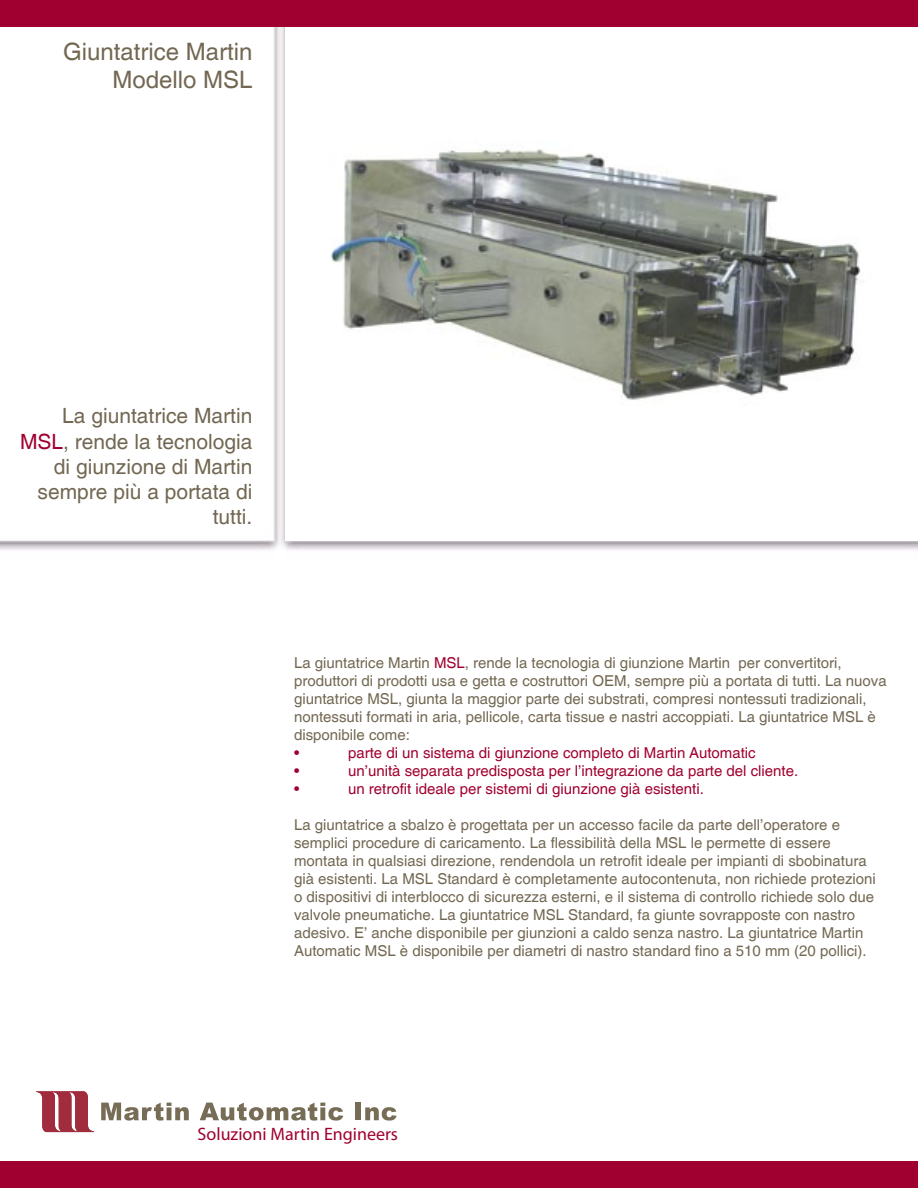
<style>
.page{position:relative;width:918px;height:1188px;background:#fff}
.page>*{position:absolute;margin:0;border:0;box-sizing:border-box;transform-origin:0 0}
.t1{font:24px/28.8px "Helvetica";color:#726752;text-align:right}
.Paragraph_Style_2{font:21px/25.2px "Helvetica";color:#726752;text-align:right}
.t2{font:italic 18px "Helvetica";color:#a0002f}
.Paragraph_Style_2-2{font:15px/18px "Helvetica";color:#726752}
.Paragraph_Style_2-3{font:15px "Helvetica";color:#a0002f}
.s1{color:#a0002f}
</style>
<div class="page">
<div style="left:0;top:1161px;width:918px;height:27px;background:#a0002f"></div>
<img style="left:0;top:27px;width:918px;height:523px">
<img style="left:286px;top:27px;width:632px;height:513px">
<svg style="left:36px;top:1091px;width:58px;height:41px"></svg>
<svg style="left:101px;top:1103px;width:88px;height:18px"></svg>
<svg style="left:200px;top:1103px;width:143px;height:18px"></svg>
<div style="left:356px;top:1103px;width:5px;height:17px;background:#776d56"></div>
<svg style="left:365px;top:1107px;width:32px;height:14px"></svg>
<div style="left:0;top:0;width:918px;height:27px;background:#a0002f"></div>
<p class="t1" style="left:63px;top:37px;width:191px">Giuntatrice Martin<br>Modello MSL</p>
<p class="Paragraph_Style_2" style="left:20px;top:403px;width:234px">La giuntatrice Martin<br><span class="s1">MSL</span>, rende la tecnologia di giunzione di Martin sempre più a portata di tutti.</p>
<p class="Paragraph_Style_2-2" style="left:294px;top:654px;width:594px">La giuntatrice Martin <span class="s1">MSL</span>, rende la tecnologia di giunzione Martin per convertitori, produttori di prodotti usa e getta e costruttori OEM, sempre più a portata di tutti. La nuova giuntatrice MSL, giunta la maggior parte dei substrati, compresi nontessuti tradizionali, nontessuti formati in aria, pellicole, carta tissue e nastri accoppiati. La giuntatrice MSL è disponibile come:</p>
<p class="Paragraph_Style_2-3" style="left:294px;top:744px;width:7px">•</p>
<p class="Paragraph_Style_2-3" style="left:348px;top:744px;width:409px">parte di un sistema di giunzione completo di Martin Automatic</p>
<p class="Paragraph_Style_2-3" style="left:294px;top:762px;width:7px">•</p>
<p class="Paragraph_Style_2-3" style="left:348px;top:762px;width:452px">un’unità separata predisposta per l’integrazione da parte del cliente.</p>
<p class="Paragraph_Style_2-3" style="left:294px;top:780px;width:7px">•</p>
<p class="Paragraph_Style_2-3" style="left:348px;top:780px;width:357px">un retrofit ideale per sistemi di giunzione già esistenti.</p>
<p class="Paragraph_Style_2-2" style="left:294px;top:816px;width:583px">La giuntatrice a sbalzo è progettata per un accesso facile da parte dell’operatore e semplici procedure di caricamento. La flessibilità della MSL le permette di essere montata in qualsiasi direzione, rendendola un retrofit ideale per impianti di sbobinatura già esistenti. La MSL Standard è completamente autocontenuta, non richiede protezioni o dispositivi di interblocco di sicurezza esterni, e il sistema di controllo richiede solo due valvole pneumatiche. La giuntatrice MSL Standard, fa giunte sovrapposte con nastro adesivo. E’ anche disponibile per giunzioni a caldo senza nastro. La giuntatrice Martin Automatic MSL è disponibile per diametri di nastro standard fino a 510 mm (20 pollici).</p>
<p class="t2" style="left:198px;top:1123px;width:202px">Soluzioni Martin Engineers</p>
</div>
